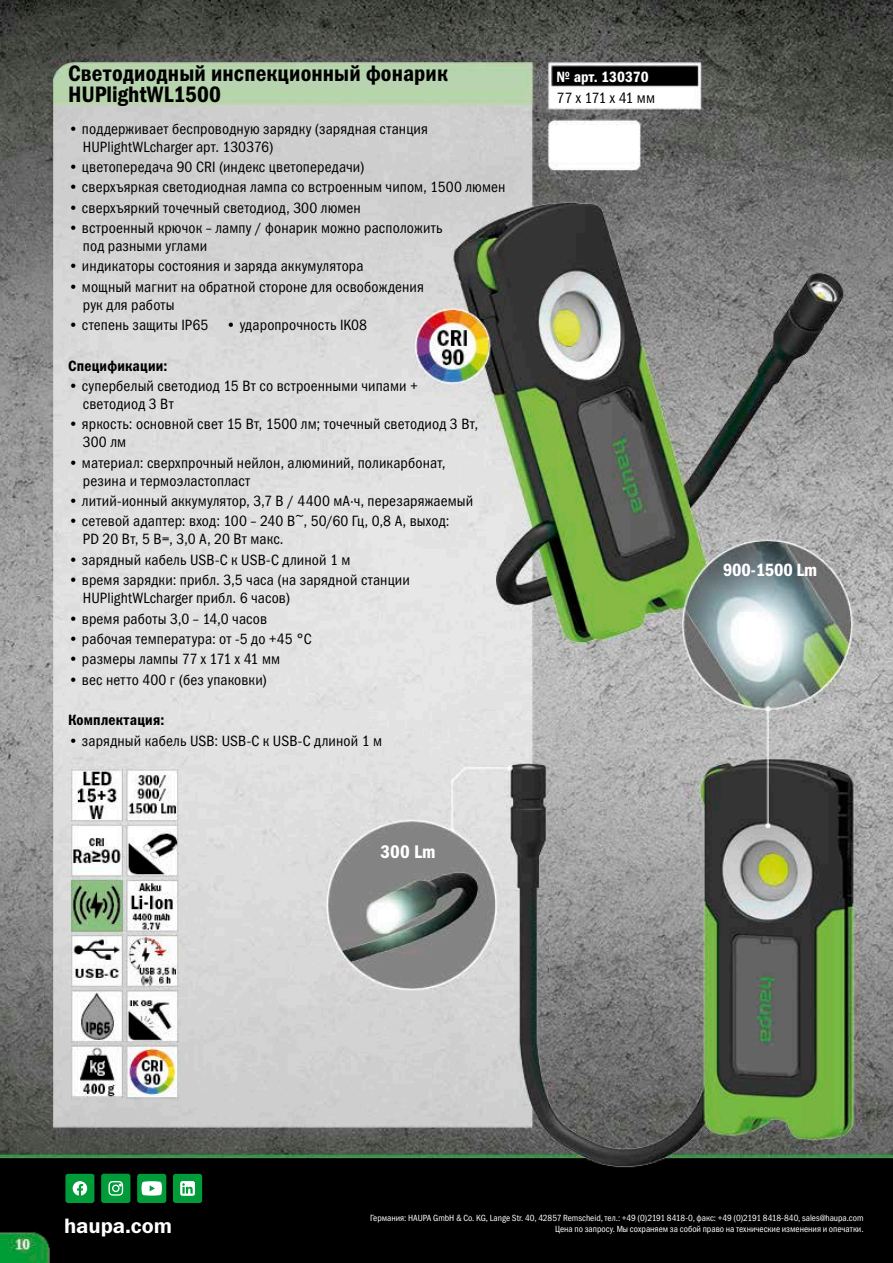
<style>
.page{position:relative;width:893px;height:1263px;background:#fff}
.page>*{position:absolute;margin:0;border:0;box-sizing:border-box;transform-origin:0 0}
.t1{font:22.5px/21px "Franklin Gothic Demi Cond ITC";letter-spacing:.005em;color:#000}
.t2{font:21px "Franklin Gothic Demi ITC";color:#fff}
.t3{font:18.45px "Franklin Gothic Demi Cond ITC";color:#fff}
.t4{font:17.85px "Franklin Gothic Demi Cond ITC";letter-spacing:-.01em;color:#fff}
.t5{font:15px/18px "Franklin Gothic Book Cond ITC";letter-spacing:.01em;color:#000}
.t6{font:15px "Franklin Gothic Demi Cond ITC";letter-spacing:.015em;color:#000}
.t7{font:15px "Franklin Gothic Demi Cond ITC";color:#fff}
.t8{font:9px/10.9px "Franklin Gothic Book Cond ITC";color:#fff;text-align:right}
</style>
<div class="page">
<img style="left:0;top:0;width:893px;height:1263px">
<div style="left:65px;top:1174px;width:29px;height:29px;background:#009c3a;border-radius:3px"></div>
<svg style="left:73px;top:1181px;width:14px;height:14px"></svg>
<div style="left:101px;top:1174px;width:29px;height:29px;background:#009c3a;border-radius:3px"></div>
<svg style="left:108px;top:1181px;width:15px;height:15px"></svg>
<div style="left:137px;top:1174px;width:29px;height:29px;background:#009c3a;border-radius:3px"></div>
<svg style="left:142px;top:1181px;width:20px;height:14px"></svg>
<div style="left:173px;top:1174px;width:29px;height:29px;background:#009c3a;border-radius:3px"></div>
<svg style="left:180px;top:1181px;width:15px;height:15px"></svg>
<h1 class="t1" style="left:68px;top:63px;width:381px">Светодиодный инспекционный фонарик<br>HUPlightWL1500</h1>
<p class="t7" style="left:557px;top:68px;width:94px">№ арт. 130370</p>
<p class="t5" style="left:557px;top:89px;width:100px">77 x 171 x 41 мм</p>
<p class="t5" style="left:83px;top:120px;width:347px;text-indent:-15px">• поддерживает беспроводную зарядку (зарядная станция<br>HUPlightWLcharger арт. 130376)</p>
<p class="t5" style="left:68px;top:158px;width:298px">• цветопередача 90 CRI (индекс цветопередачи)</p>
<p class="t5" style="left:68px;top:178px;width:439px">• сверхъяркая светодиодная лампа со встроенным чипом, 1500 люмен</p>
<p class="t5" style="left:68px;top:199px;width:294px">• сверхъяркий точечный светодиод, 300 люмен</p>
<p class="t5" style="left:83px;top:219px;width:361px;text-indent:-15px">• встроенный крючок – лампу / фонарик можно расположить под разными углами</p>
<p class="t5" style="left:68px;top:257px;width:297px">• индикаторы состояния и заряда аккумулятора</p>
<p class="t5" style="left:83px;top:278px;width:342px;text-indent:-15px">• мощный магнит на обратной стороне для освобождения рук для работы</p>
<p class="t5" style="left:68px;top:316px;width:301px">• степень защиты IP65 • ударопрочность IK08</p>
<p class="t6" style="left:68px;top:357px;width:101px">Спецификации:</p>
<p class="t5" style="left:83px;top:377px;width:337px;text-indent:-15px">• супербелый светодиод 15 Вт со встроенными чипами + светодиод 3 Вт</p>
<p class="t5" style="left:83px;top:415px;width:397px;text-indent:-15px">• яркость: основной свет 15 Вт, 1500 лм; точечный светодиод 3 Вт,<br>300 лм</p>
<p class="t5" style="left:83px;top:454px;width:364px;text-indent:-15px">• материал: сверхпрочный нейлон, алюминий, поликарбонат, резина и термоэластопласт</p>
<p class="t5" style="left:68px;top:492px;width:407px">• литий-ионный аккумулятор, 3,7 В / 4400 мА·ч, перезаряжаемый</p>
<p class="t5" style="left:83px;top:512px;width:368px;text-indent:-15px">• сетевой адаптер: вход: 100 – 240 В~, 50/60 Гц, 0,8 А, выход:<br>PD 20 Вт, 5 В=, 3,0 A, 20 Вт макс.</p>
<p class="t5" style="left:68px;top:551px;width:284px">• зарядный кабель USB-C к USB-C длиной 1 м</p>
<p class="t5" style="left:83px;top:571px;width:328px;text-indent:-15px">• время зарядки: прибл. 3,5 часа (на зарядной станции<br>HUPlightWLcharger прибл. 6 часов)</p>
<p class="t5" style="left:68px;top:609px;width:201px">• время работы 3,0 – 14,0 часов</p>
<p class="t5" style="left:68px;top:630px;width:245px">• рабочая температура: от -5 до +45 °С</p>
<p class="t5" style="left:68px;top:650px;width:214px">• размеры лампы 77 x 171 x 41 мм</p>
<p class="t5" style="left:68px;top:670px;width:200px">• вес нетто 400 г (без упаковки)</p>
<p class="t6" style="left:68px;top:711px;width:98px">Комплектация:</p>
<p class="t5" style="left:68px;top:732px;width:316px">• зарядный кабель USB: USB-C к USB-C длиной 1 м</p>
<p class="t3" style="left:381px;top:841px;width:57px">300 Lm</p>
<p class="t4" style="left:723px;top:559px;width:96px">900-1500 Lm</p>
<h2 class="t2" style="left:64px;top:1213px;width:110px">haupa.com</h2>
<p class="t8" style="left:370px;top:1212px;width:495px">Германия: HAUPA GmbH &amp; Co. KG, Lange Str. 40, 42857 Remscheid, тел.: +49 (0)2191 8418-0, факс: +49 (0)2191 8418-840, sales@haupa.com<br>Цена по запросу. Мы сохраняем за собой право на технические изменения и опечатки.</p>
</div>
